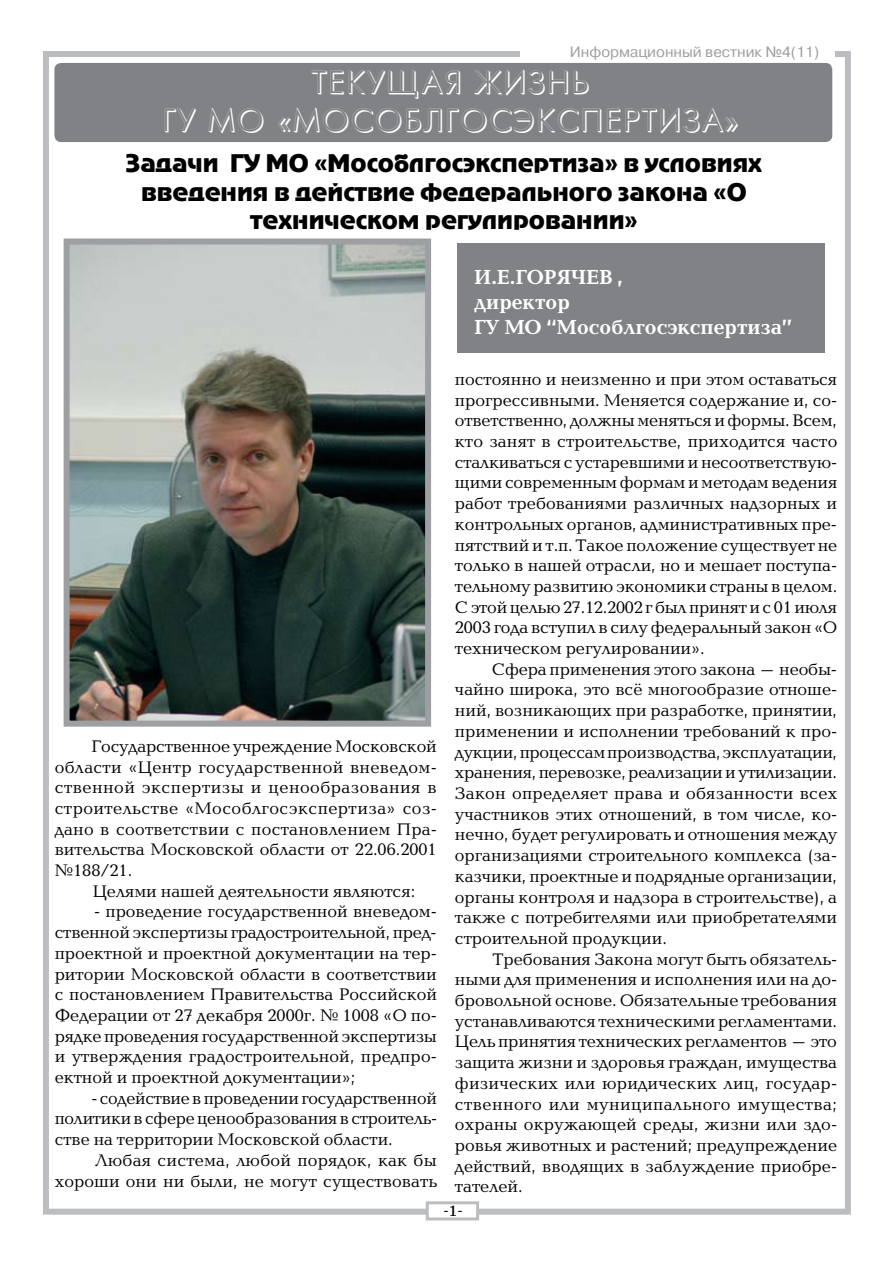
<style>
.page{position:relative;width:893px;height:1263px;background:#fff}
.page>*{position:absolute;margin:0;border:0;box-sizing:border-box;transform-origin:0 0}
.t1{font:31.5px/37.8px "Futuris Volume C";letter-spacing:.07em;color:#fff;text-align:center}
.t2{font:24px/28.8px "Adver Gothic C";color:#000;text-align:center}
.t3{font:700 21px/25.2px "Baltica C";color:#fff}
.t4{font:17.25px/20.7px "Baltica C";color:#000;text-align:justify}
.t5{font:15px "Pragmatica C";color:#9d9fa2}
.t6{font:15px "School Book C";color:#000}
</style>
<div class="page">
<div style="left:43px;top:51px;width:808px;height:1164px;border:6px solid #bcbdc0"></div>
<div style="left:426px;top:1201px;width:53px;height:19px;background:#fff;border:3px solid #bcbdc0"></div>
<div style="left:520px;top:42px;width:315px;height:18px;background:#fff"></div>
<div style="left:457px;top:243px;width:368px;height:109px;background:#808285"></div>
<div style="left:54px;top:63px;width:778px;height:79px;background:#808285;border-radius:7px"></div>
<img style="left:71px;top:246px;width:353px;height:474px">
<div style="left:64px;top:239px;width:367px;height:488px;border:6px solid #9d9fa2"></div>
<p class="t5" style="left:570px;top:43px;width:251px">Информационный вестник №4(11)</p>
<h1 class="t1" style="left:163px;top:65px;width:577px">ТЕКУЩАЯ ЖИЗНЬ<br>ГУ МО «МОСОБЛГОСЭКСПЕРТИЗА»</h1>
<h2 class="t2" style="left:126px;top:149px;width:638px">Задачи ГУ МО «Мособлгосэкспертиза» в условиях введения в действие федерального закона «О техническом регулировании»</h2>
<p class="t4" style="left:55px;top:736px;width:384px;text-indent:37px">Государственное учреждение Московской области «Центр государственной вневедом&shy;ственной экспертизы и ценообразования в строительстве «Мособлгосэкспертиза» соз&shy;дано в соответствии с постановлением Пра&shy;вительства Московской области от 22.06.2001 №188/21.</p>
<p class="t4" style="left:93px;top:881px;width:324px">Целями нашей деятельности являются:</p>
<p class="t4" style="left:55px;top:902px;width:384px;text-indent:39px">- проведение государственной вневедом&shy;ственной экспертизы градостроительной, пред&shy;проектной и проектной документации на тер&shy;ритории Московской области в соответствии с постановлением Правительства Российской Федерации от 27 декабря 2000г. № 1008 «О по&shy;рядке проведения государственной экспертизы и утверждения градостроительной, предпро&shy;ектной и проектной документации»;</p>
<p class="t4" style="left:55px;top:1088px;width:384px;text-indent:37px">- содействие в проведении государственной политики в сфере ценообразования в строитель&shy;стве на территории Московской области.</p>
<p class="t4" style="left:55px;top:1150px;width:384px;text-align:right">Любая система, любой порядок, как бы хороши они ни были, не могут существовать</p>
<p class="t3" style="left:474px;top:265px;width:320px">И.Е.ГОРЯЧЕВ ,<br>директор<br>ГУ МО “Мособлгосэкспертиза”</p>
<p class="t4" style="left:455px;top:370px;width:384px">постоянно и неизменно и при этом оставаться прогрессивными. Меняется содержание и, со&shy;ответственно, должны меняться и формы. Всем, кто занят в строительстве, приходится часто сталкиваться с устаревшими и несоответствую&shy;щими современным формам и методам ведения работ требованиями различных надзорных и контрольных органов, административных пре&shy;пятствий и т.п. Такое положение существует не только в нашей отрасли, но и мешает поступа&shy;тельному развитию экономики страны в целом.<br>С этой целью 27.12.2002 г был принят и с 01 июля 2003 года вступил в силу федеральный закон «О техническом регулировании».</p>
<p class="t4" style="left:455px;top:659px;width:384px;text-indent:37px">Сфера применения этого закона – необы&shy;чайно широка, это всё многообразие отноше&shy;ний, возникающих при разработке, принятии, применении и исполнении требований к про&shy;дукции, процессам производства, эксплуатации, хранения, перевозке, реализации и утилизации.<br>Закон определяет права и обязанности всех участников этих отношений, в том числе, ко&shy;нечно, будет регулировать и отношения между организациями строительного комплекса (за&shy;казчики, проектные и подрядные организации, органы контроля и надзора в строительстве), а также с потребителями или приобретателями строительной продукции.</p>
<p class="t4" style="left:455px;top:949px;width:384px;text-indent:38px">Требования Закона могут быть обязатель&shy;ными для применения и исполнения или на до&shy;бровольной основе. Обязательные требования устанавливаются техническими регламентами.<br>Цель принятия технических регламентов – это защита жизни и здоровья граждан, имущества физических или юридических лиц, государ&shy;ственного или муниципального имущества; охраны окружающей среды, жизни или здо&shy;ровья животных и растений; предупреждение действий, вводящих в заблуждение приобре&shy;тателей.</p>
<p class="t6" style="left:444px;top:1203px;width:21px">-1-</p>
</div>
